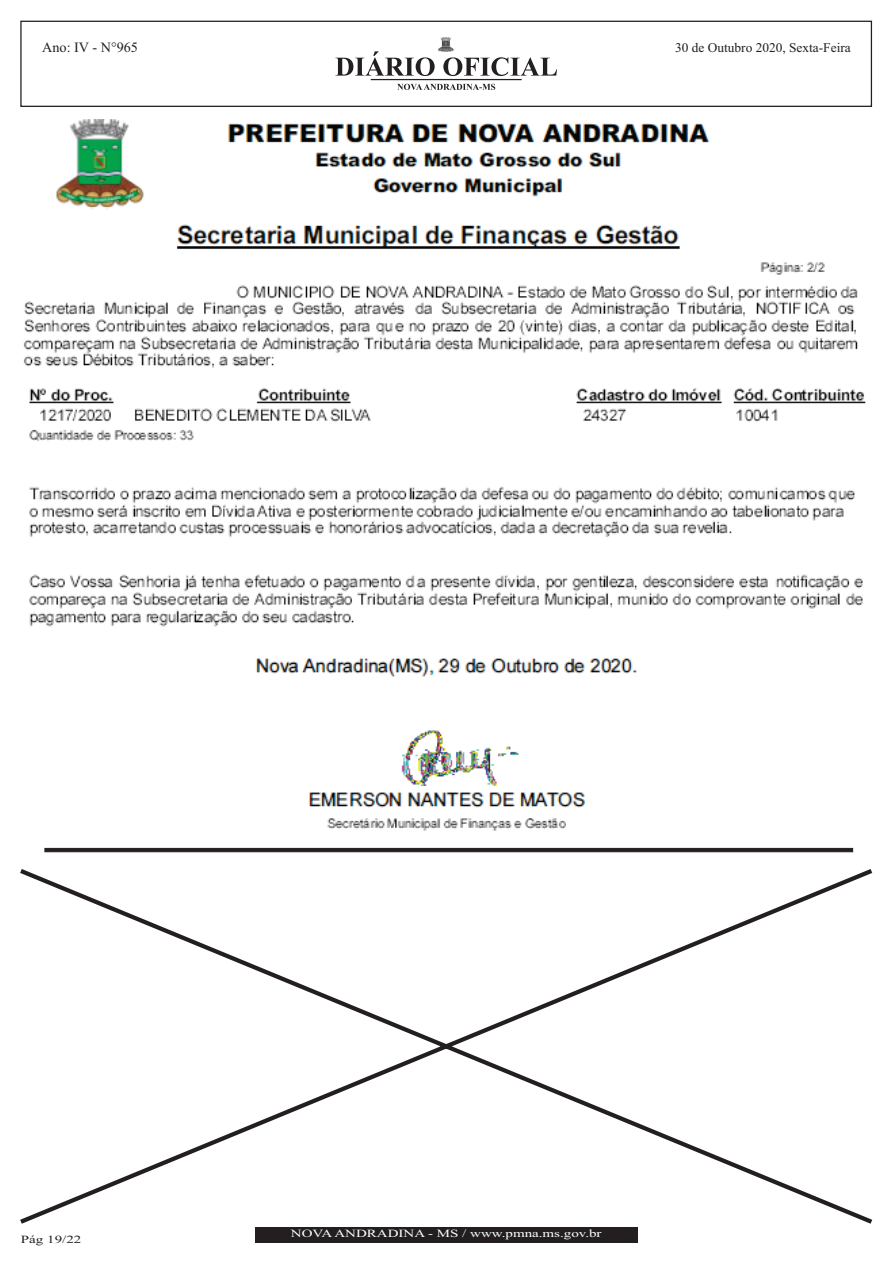
<style>
.page{position:relative;width:893px;height:1263px;background:#fff}
.page>*{position:absolute;margin:0;border:0;box-sizing:border-box;transform-origin:0 0}
.t1{font:14.25px "Times New Roman";color:#231f20}
.t2{font:13.35px "Times New Roman";color:#231f20}
.t3{font:10.95px "Times New Roman";color:#fff;scale:1.36 1}
.t4{font:10.95px "Times New Roman";color:#231f20;scale:1.36 1}
</style>
<div class="page">
<img style="left:23px;top:119px;width:843px;height:712px">
<svg style="left:44px;top:847px;width:809px;height:6px;background:#615f5f"></svg>
<div style="left:255px;top:1227px;width:382px;height:15px;background:#231f20"></div>
<svg style="left:20px;top:869px;width:853px;height:355px"></svg>
<div style="left:20px;top:21px;width:852px;height:86px;border:1px solid #231f20"></div>
<svg style="left:335px;top:51px;width:222px;height:39px"></svg>
<img style="left:439px;top:38px;width:14px;height:13px">
<h1 class="t1" style="left:42px;top:42px;width:97px">Ano: IV - N°965</h1>
<p class="t2" style="left:675px;top:43px;width:177px">30 de Outubro 2020, Sexta-Feira</p>
<p class="t4" style="left:21px;top:1235px;width:46px">Pág 19/22</p>
<p class="t3" style="left:291px;top:1230px;width:230px">NOVAANDRADINA - MS / www.pmna.ms.gov.br</p>
</div>
